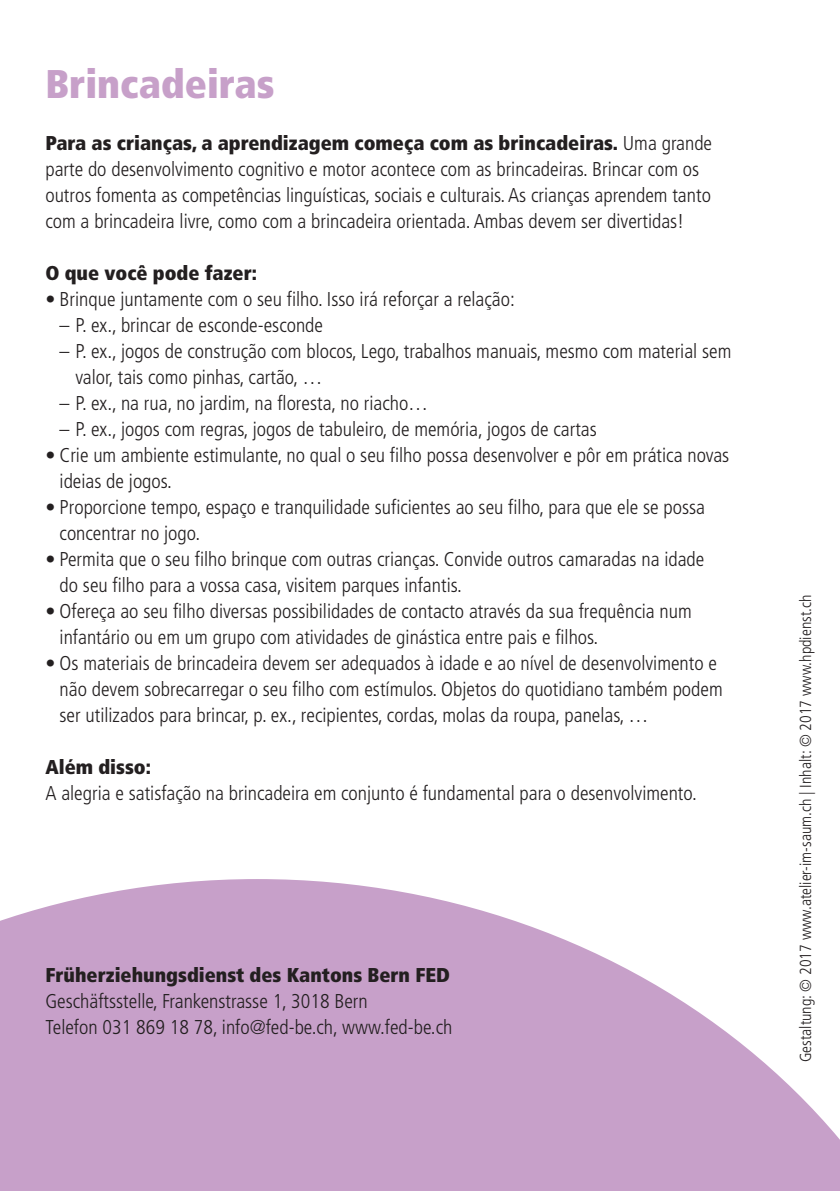
<style>
.page{position:relative;width:840px;height:1191px;background:#fff}
.page>*{position:absolute;margin:0;border:0;box-sizing:border-box;transform-origin:0 0}
.t1{font:900 condensed 40px "Frutiger";color:#c7a0c9}
.t2{font:300 condensed 20px/26px "Frutiger";color:#231f20}
.t3{font:900 condensed 20px "Frutiger";color:#231f20}
.t4{font:300 condensed 16px "Frutiger";color:#231f20}
.s1{font-weight:900}
</style>
<div class="page">
<svg style="left:0;top:879px;width:839px;height:312px;fill:#c7a0c9"></svg>
<h1 class="t1" style="left:45px;top:60px;width:230px">Brincadeiras</h1>
<p class="t2" style="left:45px;top:130px;width:668px"><span class="s1">Para as crianças, a aprendizagem começa com as brincadeiras.</span> Uma grande parte do desenvolvimento cognitivo e motor acontece com as brincadeiras. Brincar com os outros fomenta as competências linguísticas, sociais e culturais. As crianças aprendem tanto com a brincadeira livre, como com a brincadeira orientada. Ambas devem ser divertidas!</p>
<p class="t3" style="left:45px;top:261px;width:213px">O que você pode fazer:</p>
<p class="t2" style="left:45px;top:286px;width:470px">• Brinque juntamente com o seu filho. Isso irá reforçar a relação:</p>
<p class="t2" style="left:60px;top:312px;width:265px">– P. ex., brincar de esconde-esconde</p>
<p class="t2" style="left:75px;top:338px;width:657px;text-indent:-16px">– P. ex., jogos de construção com blocos, Lego, trabalhos manuais, mesmo com material sem valor, tais como pinhas, cartão, …</p>
<p class="t2" style="left:60px;top:390px;width:370px">– P. ex., na rua, no jardim, na floresta, no riacho…</p>
<p class="t2" style="left:60px;top:416px;width:538px">– P. ex., jogos com regras, jogos de tabuleiro, de memória, jogos de cartas</p>
<p class="t2" style="left:60px;top:442px;width:671px;text-indent:-14px">• Crie um ambiente estimulante, no qual o seu filho possa desenvolver e pôr em prática novas ideias de jogos.</p>
<p class="t2" style="left:60px;top:494px;width:646px;text-indent:-14px">• Proporcione tempo, espaço e tranquilidade suficientes ao seu filho, para que ele se possa concentrar no jogo.</p>
<p class="t2" style="left:60px;top:546px;width:646px;text-indent:-14px">• Permita que o seu filho brinque com outras crianças. Convide outros camaradas na idade do seu filho para a vossa casa, visitem parques infantis.</p>
<p class="t2" style="left:60px;top:598px;width:633px;text-indent:-14px">• Ofereça ao seu filho diversas possibilidades de contacto através da sua frequência num infantário ou em um grupo com atividades de ginástica entre pais e filhos.</p>
<p class="t2" style="left:60px;top:650px;width:664px;text-indent:-14px">• Os materiais de brincadeira devem ser adequados à idade e ao nível de desenvolvimento e não devem sobrecarregar o seu filho com estímulos. Objetos do quotidiano também podem ser utilizados para brincar, p. ex., recipientes, cordas, molas da roupa, panelas, …</p>
<p class="t3" style="left:45px;top:755px;width:107px">Além disso:</p>
<p class="t2" style="left:45px;top:780px;width:652px">A alegria e satisfação na brincadeira em conjunto é fundamental para o desenvolvimento.</p>
<p class="t3" style="left:45px;top:963px;width:405px">Früherziehungsdienst des Kantons Bern FED</p>
<p class="t2" style="left:45px;top:988px;width:408px">Geschäftsstelle, Frankenstrasse 1, 3018 Bern<br>Telefon 031 869 18 78, info@fed-be.ch, www.fed-be.ch</p>
<p class="t4" style="left:796px;top:1062px;width:469px;rotate:-90deg">Gestaltung: © 2017 www.atelier-im-saum.ch | Inhalt: © 2017 www.hpdienst.ch</p>
</div>
